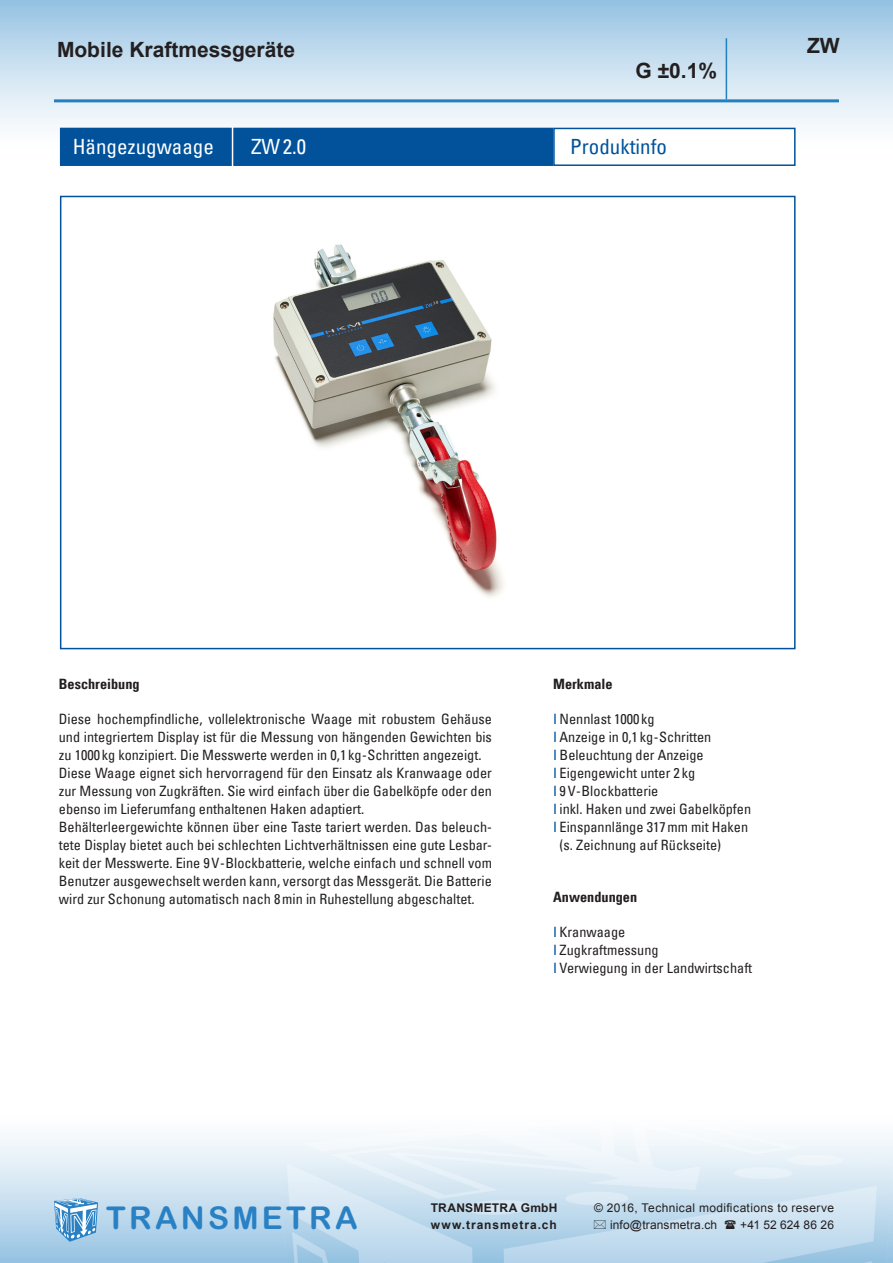
<style>
.page{position:relative;width:893px;height:1263px;background:#fff}
.page>*{position:absolute;margin:0;border:0;box-sizing:border-box;transform-origin:0 0}
.t1{font:31.5px "Arial Rounded MT Bold";letter-spacing:.105em;color:#2981c4}
.t2{font:700 21px "Arial";color:#231f20}
.t3{font:condensed 21px "Univers";color:#fff}
.t4{font:condensed 21px "Univers";color:#01529b}
.t5{font:condensed 14.25px/18px "Univers";color:#231f20}
.t6{font:700 condensed 14.25px "Univers";color:#231f20}
.t7{font:12px "Arial";letter-spacing:.025em;color:#231f20}
.t8{font:700 12px "Arial";letter-spacing:.065em;color:#231f20}
.t9{font:700 12px "Arial";letter-spacing:.02em;color:#231f20}
.t10{font:12px "Arial";letter-spacing:.005em;color:#231f20}
</style>
<div class="page">
<div style="left:0;top:1093px;width:893px;height:170px;background:linear-gradient(to bottom,#fff,#9dc6e4)"></div>
<img style="left:278px;top:1103px;width:615px;height:160px">
<div style="left:0;top:0;width:893px;height:170px;background:linear-gradient(to bottom,#9bc5e4,#fff)"></div>
<svg style="left:54px;top:1198px;width:44px;height:44px;background:#85b7dd"></svg>
<hr style="left:54px;top:99px;width:785px;height:3px;background:#2380be">
<hr style="left:726px;top:38px;width:1px;height:61px;background:#2380be">
<div style="left:61px;top:128px;width:491px;height:37px;background:#01529b"></div>
<div style="left:60px;top:128px;width:493px;height:38px;border:2px solid #01529b"></div>
<div style="left:554px;top:128px;width:241px;height:37px;background:#fff"></div>
<div style="left:553px;top:128px;width:243px;height:38px;border:2px solid #01529b"></div>
<hr style="left:232px;top:126px;width:1px;height:43px;background:#fff">
<div style="left:60px;top:196px;width:736px;height:453px;border:2px solid #01529b"></div>
<img style="left:273px;top:244px;width:231px;height:354px">
<svg style="left:594px;top:1220px;width:12px;height:9px"></svg>
<svg style="left:725px;top:1220px;width:11px;height:9px"></svg>
<p class="t2" style="left:57px;top:35px;width:240px">Mobile Kraftmessgeräte</p>
<p class="t2" style="left:807px;top:32px;width:34px">ZW</p>
<p class="t2" style="left:635px;top:57px;width:83px">G ±0.1%</p>
<p class="t3" style="left:73px;top:133px;width:143px">Hängezugwaage</p>
<p class="t3" style="left:251px;top:133px;width:57px">ZW2.0</p>
<p class="t4" style="left:570px;top:133px;width:98px">Produktinfo</p>
<p class="t6" style="left:59px;top:675px;width:82px">Beschreibung</p>
<p class="t5" style="left:59px;top:710px;width:435px">Diese hochempfindliche, vollelektronische Waage mit robustem Gehäuse und integriertem Display ist für die Messung von hängenden Gewichten bis zu 1000 kg konzipiert. Die Messwerte werden in 0,1 kg-Schritten angezeigt.<br>Diese Waage eignet sich hervorragend für den Einsatz als Kranwaage oder zur Messung von Zugkräften. Sie wird einfach über die Gabelköpfe oder den ebenso im Lieferumfang enthaltenen Haken adaptiert.<br>Behälterleergewichte können über eine Taste tariert werden. Das beleuch&shy;tete Display bietet auch bei schlechten Lichtverhältnissen eine gute Lesbar&shy;keit der Messwerte. Eine 9V-Blockbatterie, welche einfach und schnell vom Benutzer ausgewechselt werden kann, versorgt das Messgerät. Die Batterie wird zur Schonung automatisch nach 8min in Ruhestellung abgeschaltet.</p>
<p class="t6" style="left:553px;top:675px;width:61px">Merkmale</p>
<p class="t5" style="left:560px;top:710px;width:193px">Nennlast 1000 kg<br>Anzeige in 0,1 kg-Schritten<br>Beleuchtung der Anzeige<br>Eigengewicht unter 2 kg<br>9V-Blockbatterie<br>inkl. Haken und zwei Gabelköpfen<br>Einspannlänge 317mm mit Haken (s. Zeichnung auf Rückseite)</p>
<p class="t6" style="left:553px;top:888px;width:85px">Anwendungen</p>
<p class="t5" style="left:560px;top:923px;width:194px">Kranwaage<br>Zugkraftmessung<br>Verwiegung in der Landwirtschaft</p>
<p class="t1" style="left:106px;top:1199px;width:253px">TRANSMETRA</p>
<p class="t9" style="left:431px;top:1200px;width:128px">TRANSMETRA GmbH</p>
<p class="t7" style="left:594px;top:1200px;width:241px">© 2016, Technical modifications to reserve</p>
<p class="t8" style="left:431px;top:1217px;width:127px">www.transmetra.ch</p>
<p class="t7" style="left:610px;top:1217px;width:109px">info@transmetra.ch</p>
<p class="t10" style="left:740px;top:1217px;width:95px">+41 52 624 86 26</p>
</div>
